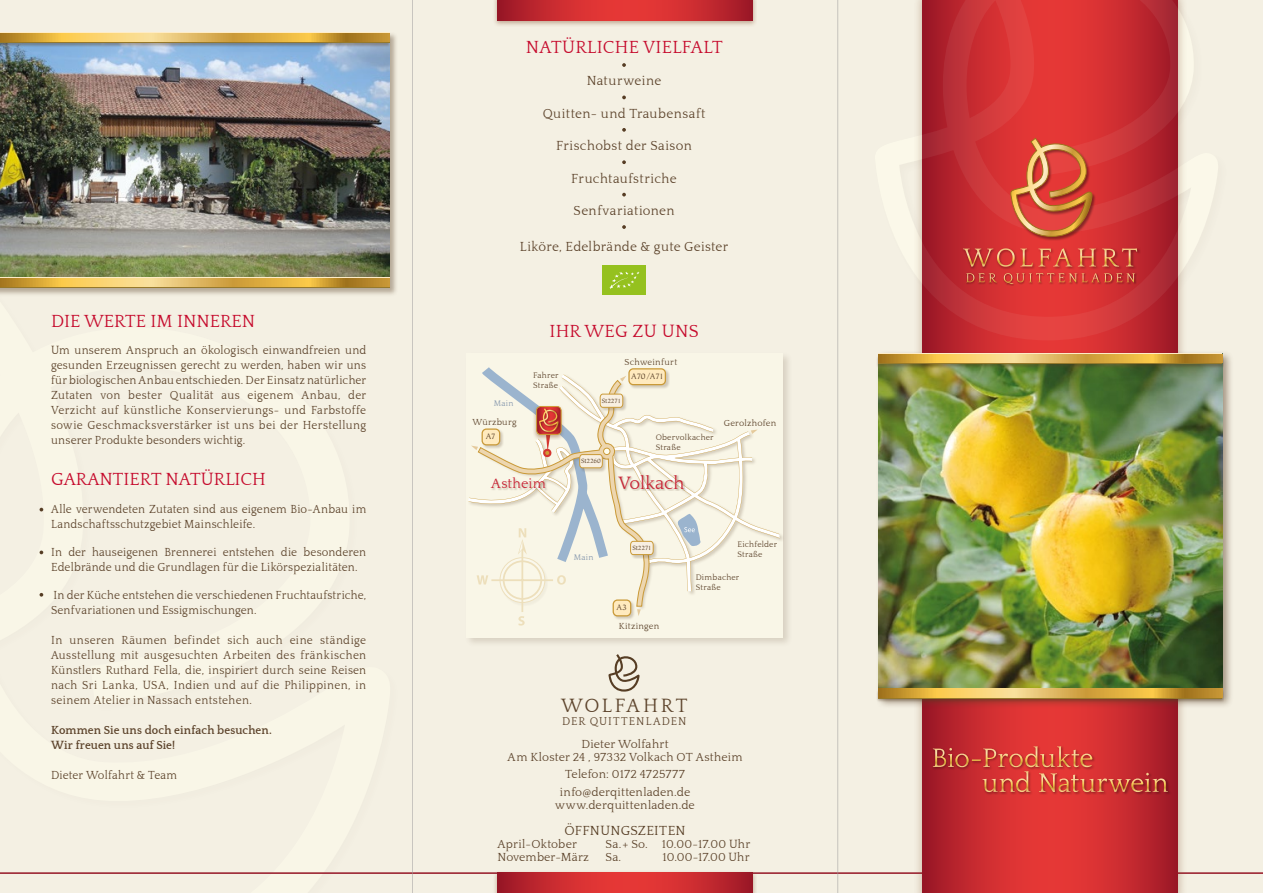
<style>
.page{position:relative;width:1263px;height:893px;background:#fff}
.page>*{position:absolute;margin:0;border:0;box-sizing:border-box;transform-origin:0 0}
.t1{font:19.8px "Quattrocento";letter-spacing:.115em;color:#5d442c}
.t2{font:18.3px "Quattrocento";letter-spacing:-.005em;color:#c82234}
.t3{font:18px "Quattrocento";color:#c60b2d}
.t4{font:14.1px "Quattrocento";letter-spacing:.02em;color:#c82234}
.t5{font:13.5px "Quattrocento";letter-spacing:.03em;color:#5d442c}
.t6{font:13.5px "Quattrocento";letter-spacing:.02em;color:#563d24}
.t7{font:12px/15px "Quattrocento";letter-spacing:.015em;color:#5d442c;scale:.95 1}
.t8{font:12px/13.2px "Quattrocento";letter-spacing:.015em;color:#5d442c;text-align:center}
.t9{font:700 12px/15px "Quattrocento";letter-spacing:.01em;color:#5d442c;scale:.95 1}
.t10{font:11.55px "Quattrocento";letter-spacing:.1em;color:#5d442c}
.t11{font:9px "Quattrocento";letter-spacing:.03em;color:#5d442c}
.t12{font:8.85px "Tiepolo";letter-spacing:-.05em;color:#5d442c}
.t13{font:8.25px/9.9px "Quattrocento";letter-spacing:.025em;color:#5d442c}
.t14{font:8.25px "Quattrocento";letter-spacing:.045em;color:#8597ad}
.t15{font:7.05px "Tiepolo";letter-spacing:-.03em;color:#5d442c}
</style>
<div class="page">
<svg style="left:413px;top:0;width:424px;height:893px;background:#f1e8db"></svg>
<img style="left:837px;top:0;width:426px;height:893px">
<img style="left:0;top:0;width:413px;height:893px">
<h3 class="t3" style="left:51px;top:311px;width:206px">DIE WERTE IM INNEREN</h3>
<p class="t7" style="left:51px;top:343px;width:333px;text-align:justify">Um unserem Anspruch an ökologisch einwandfreien und gesunden Erzeugnissen gerecht zu werden, haben wir uns für biologischen Anbau entschieden. Der Einsatz natürlicher Zutaten von bester Qualität aus eigenem Anbau, der Verzicht auf künstliche Konservierungs- und Farbstoffe sowie Geschmacksverstärker ist uns bei der Herstellung unserer Produkte besonders wichtig.</p>
<h3 class="t3" style="left:51px;top:470px;width:216px">GARANTIERT NATÜRLICH</h3>
<p class="t7" style="left:51px;top:502px;width:333px">Alle verwendeten Zutaten sind aus eigenem Bio-Anbau im<br>Landschaftsschutzgebiet Mainschleife.</p>
<p class="t7" style="left:51px;top:545px;width:333px">In der hauseigenen Brennerei entstehen die besonderen<br>Edelbrände und die Grundlagen für die Likörspezialitäten.</p>
<p class="t7" style="left:51px;top:588px;width:333px">In der Küche entstehen die verschiedenen Fruchtaufstriche,<br>Senfvariationen und Essigmischungen.</p>
<p class="t7" style="left:51px;top:633px;width:333px;text-align:justify">In unseren Räumen befindet sich auch eine ständige Ausstellung mit ausgesuchten Arbeiten des fränkischen Künstlers Ruthard Fella, die, inspiriert durch seine Reisen nach Sri Lanka, USA, Indien und auf die Philippinen, in seinem Atelier in Nassach entstehen.</p>
<p class="t9" style="left:51px;top:723px;width:234px">Kommen Sie uns doch einfach besuchen.<br>Wir freuen uns auf Sie!</p>
<p class="t7" style="left:51px;top:768px;width:134px">Dieter Wolfahrt &amp; Team</p>
<h3 class="t3" style="left:526px;top:38px;width:198px">NATÜRLICHE VIELFALT</h3>
<p class="t5" style="left:587px;top:74px;width:76px">Naturweine</p>
<p class="t5" style="left:543px;top:106px;width:164px">Quitten- und Traubensaft</p>
<p class="t5" style="left:556px;top:139px;width:137px">Frischobst der Saison</p>
<p class="t5" style="left:571px;top:171px;width:107px">Fruchtaufstriche</p>
<p class="t5" style="left:574px;top:203px;width:102px">Senfvariationen</p>
<p class="t5" style="left:520px;top:239px;width:210px">Liköre, Edelbrände &amp; gute Geister</p>
<h3 class="t3" style="left:549px;top:322px;width:151px">IHR WEG ZU UNS</h3>
<p class="t14" style="left:494px;top:399px;width:21px">Main</p>
<p class="t11" style="left:472px;top:417px;width:46px">Würzburg</p>
<p class="t12" style="left:486px;top:432px;width:11px">A7</p>
<p class="t13" style="left:533px;top:370px;width:27px">Fahrer<br>Straße</p>
<p class="t11" style="left:624px;top:357px;width:54px">Schweinfurt</p>
<p class="t15" style="left:602px;top:397px;width:21px">St2271</p>
<p class="t12" style="left:631px;top:372px;width:34px">A70 /A71</p>
<p class="t15" style="left:581px;top:457px;width:21px">St2260</p>
<p class="t13" style="left:656px;top:433px;width:59px">Obervolkacher<br>Straße</p>
<p class="t4" style="left:491px;top:476px;width:56px">Astheim</p>
<h2 class="t2" style="left:618px;top:474px;width:68px">Volkach</h2>
<p class="t11" style="left:724px;top:418px;width:54px">Gerolzhofen</p>
<p class="t14" style="left:574px;top:553px;width:21px">Main</p>
<p class="t15" style="left:632px;top:544px;width:21px">St2271</p>
<p class="t12" style="left:617px;top:603px;width:12px">A3</p>
<p class="t11" style="left:619px;top:622px;width:42px">Kitzingen</p>
<p class="t13" style="left:737px;top:539px;width:41px">Eichfelder<br>Straße</p>
<p class="t13" style="left:696px;top:573px;width:45px">Dimbacher<br>Straße</p>
<h1 class="t1" style="left:561px;top:695px;width:128px">WOLFAHRT</h1>
<p class="t10" style="left:562px;top:716px;width:126px">DER QUITTENLADEN</p>
<p class="t8" style="left:508px;top:738px;width:236px">Dieter Wolfahrt<br>Am Kloster 24 , 97332 Volkach OT Astheim</p>
<p class="t8" style="left:560px;top:766px;width:132px;line-height:17.4px">Telefon: 0172 4725777 info@derqittenladen.de</p>
<p class="t8" style="left:555px;top:799px;width:141px">www.derquittenladen.de</p>
<p class="t6" style="left:564px;top:824px;width:123px">ÖFFNUNGSZEITEN</p>
<p class="t8" style="left:497px;top:838px;width:81px">April-Oktober</p>
<p class="t8" style="left:605px;top:838px;width:146px">Sa. + So. 10.00-17.00 Uhr</p>
<p class="t8" style="left:497px;top:851px;width:93px">November-März</p>
<p class="t8" style="left:605px;top:851px;width:17px">Sa.</p>
<p class="t8" style="left:663px;top:851px;width:88px">10.00-17.00 Uhr</p>
</div>
